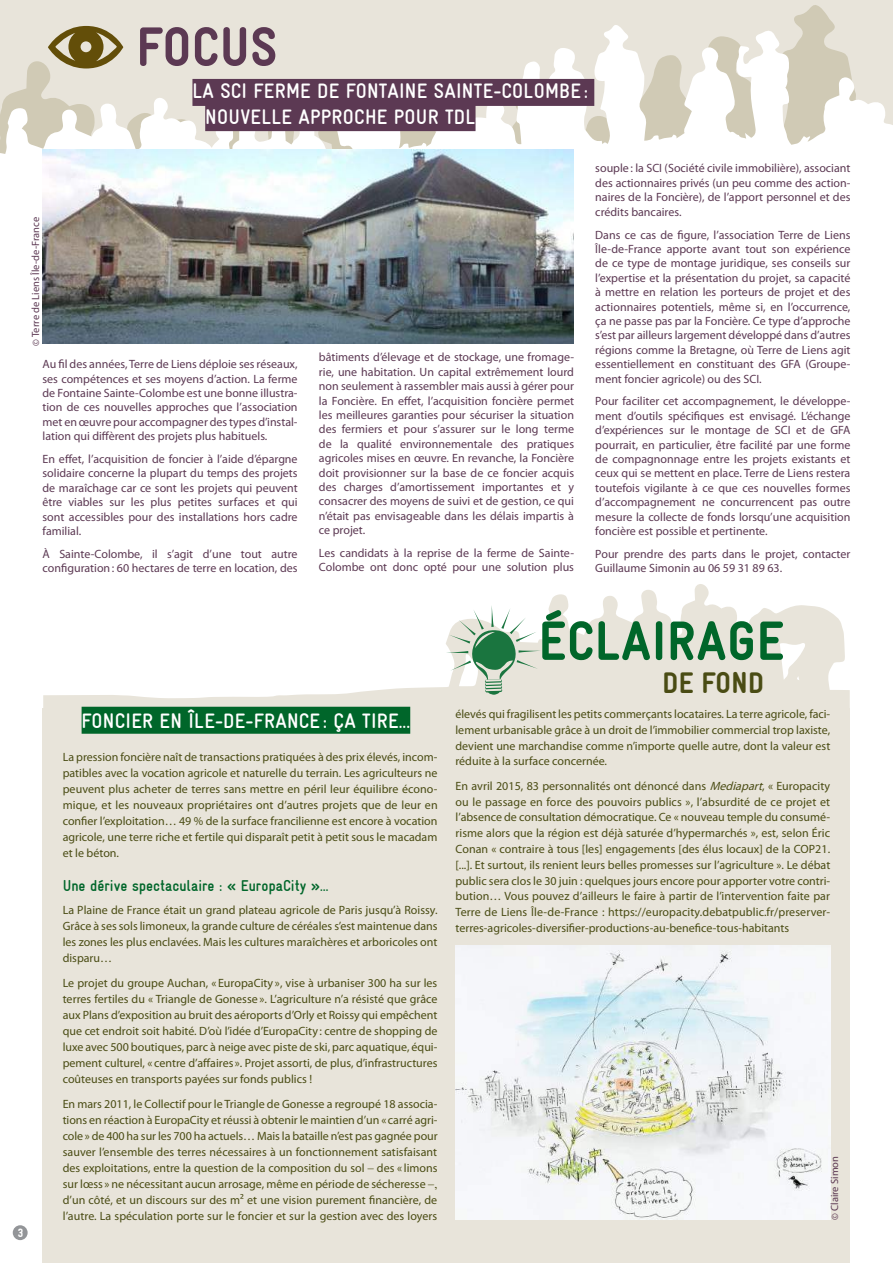
<style>
.page{position:relative;width:893px;height:1263px;background:#fff}
.page>*{position:absolute;margin:0;border:0;box-sizing:border-box;transform-origin:0 0}
.t1{font:900 condensed 55.5px "Gravur";letter-spacing:.015em;color:#00662a}
.t2{font:900 condensed 55.5px "Gravur";letter-spacing:.01em;color:#5c3953}
.t3{font:900 condensed 30px "Gravur";letter-spacing:.015em;color:#4a4c14}
.t4{font:700 condensed 21px/25.2px "Gravur";letter-spacing:.015em;color:#fff}
.t5{font:700 condensed 15.75px "Gravur";color:#00662a}
.t6{font:12px/16px "Myriad Pro";color:#4a4c14;text-align:justify}
.t7{font:12px/14.4px "Myriad Pro";color:#5c3953;text-align:justify}
.t8{font:900 condensed 12px "Gravur";color:#fff}
.t9{font:10.5px "Myriad Pro";color:#5c3953}
.s1{font-family:"Candara"}
.s2{font-style:italic}
</style>
<div class="page">
<div style="left:0;top:4px;width:893px;height:12px;background:#e8e4da"></div>
<div style="left:43px;top:709px;width:807px;height:554px;background:#e8e4da"></div>
<svg style="left:43px;top:584px;width:807px;height:150px"></svg>
<svg style="left:0;top:16px;width:893px;height:277px"></svg>
<svg style="left:197px;top:112px;width:240px;height:38px"></svg>
<svg style="left:48px;top:26px;width:75px;height:42px;background:#9d8f64"></svg>
<svg style="left:446px;top:605px;width:95px;height:90px"></svg>
<div style="left:13px;top:1225px;width:15px;height:15px;background:#939598;border-radius:50%"></div>
<img style="left:43px;top:150px;width:530px;height:194px">
<img style="left:455px;top:945px;width:375px;height:275px">
<div style="left:82px;top:707px;width:328px;height:27px;background:#00662a"></div>
<div style="left:192px;top:79px;width:402px;height:27px;background:#5c3953"></div>
<div style="left:205px;top:104px;width:271px;height:27px;background:#5c3953"></div>
<h1 class="t2" style="left:136px;top:16px;width:142px">FOCUS</h1>
<h3 class="t4" style="left:205px;top:79px;width:384px;text-indent:-13px">LA SCI FERME DE FONTAINE SAINTE-COLOMBE :<br>NOUVELLE APPROCHE POUR TDL</h3>
<p class="t9" style="left:29px;top:345px;width:130px;rotate:-90deg"><span class="s1">©</span> Terre de Liens Île-de-France</p>
<p class="t7" style="left:43px;top:357px;width:257px">Au fil des années, Terre de Liens déploie ses réseaux, ses compétences et ses moyens d’action. La ferme de Fontaine Sainte-Colombe est une bonne illustra&shy;tion de ces nouvelles approches que l’association met en œuvre pour accompagner des types d’instal&shy;lation qui diffèrent des projets plus habituels.</p>
<p class="t7" style="left:43px;top:452px;width:257px">En effet, l’acquisition de foncier à l’aide d’épargne solidaire concerne la plupart du temps des projets de maraîchage car ce sont les projets qui peuvent être viables sur les plus petites surfaces et qui sont accessibles pour des installations hors cadre familial.</p>
<p class="t7" style="left:43px;top:547px;width:257px">À Sainte-Colombe, il s’agit d’une tout autre configuration: 60 hectares de terre en location, des</p>
<p class="t7" style="left:319px;top:350px;width:257px">bâtiments d’élevage et de stockage, une fromage&shy;rie, une habitation. Un capital extrêmement lourd non seulement à rassembler mais aussi à gérer pour la Foncière. En effet, l’acquisition foncière permet les meilleures garanties pour sécuriser la situation des fermiers et pour s’assurer sur le long terme de la qualité environnementale des pratiques agricoles mises en œuvre. En revanche, la Foncière doit provisionner sur la base de ce foncier acquis des charges d’amortissement importantes et y consacrer des moyens de suivi et de gestion, ce qui n’était pas envisageable dans les délais impartis à ce projet.</p>
<p class="t7" style="left:319px;top:546px;width:257px">Les candidats à la reprise de la ferme de Sainte-<br>Colombe ont donc opté pour une solution plus</p>
<p class="t7" style="left:595px;top:161px;width:257px">souple: la SCI (Société civile immobilière), associant des actionnaires privés (un peu comme des action&shy;naires de la Foncière), de l’apport personnel et des crédits bancaires.</p>
<p class="t7" style="left:595px;top:227px;width:257px">Dans ce cas de figure, l’association Terre de Liens Île-de-France apporte avant tout son expérience de ce type de montage juridique, ses conseils sur l’expertise et la présentation du projet, sa capacité à mettre en relation les porteurs de projet et des actionnaires potentiels, même si, en l’occurrence, ça ne passe pas par la Foncière. Ce type d’approche s’est par ailleurs largement développé dans d’autres régions comme la Bretagne, où Terre de Liens agit essentiellement en constituant des GFA (Groupe&shy;ment foncier agricole) ou des SCI.</p>
<p class="t7" style="left:595px;top:394px;width:257px">Pour faciliter cet accompagnement, le développe&shy;ment d’outils spécifiques est envisagé. L’échange d’expériences sur le montage de SCI et de GFA pourrait, en particulier, être facilité par une forme de compagnonnage entre les projets existants et ceux qui se mettent en place. Terre de Liens restera toutefois vigilante à ce que ces nouvelles formes d’accompagnement ne concurrencent pas outre mesure la collecte de fonds lorsqu’une acquisition foncière est possible et pertinente.</p>
<p class="t7" style="left:595px;top:547px;width:257px">Pour prendre des parts dans le projet, contacter<br>Guillaume Simonin au 06 59 31 89 63.</p>
<h1 class="t1" style="left:539px;top:610px;width:247px">ÉCLAIRAGE</h1>
<p class="t8" style="left:18px;top:1226px;width:7px">3</p>
<h3 class="t4" style="left:82px;top:708px;width:330px">FONCIER EN ÎLE-DE-FRANCE : ÇA TIRE...</h3>
<p class="t6" style="left:63px;top:749px;width:377px">La pression foncière naît de transactions pratiquées à des prix élevés, incom&shy;patibles avec la vocation agricole et naturelle du terrain. Les agriculteurs ne peuvent plus acheter de terres sans mettre en péril leur équilibre écono&shy;mique, et les nouveaux propriétaires ont d’autres projets que de leur en confier l’exploitation… 49 % de la surface francilienne est encore à vocation agricole, une terre riche et fertile qui disparaît petit à petit sous le macadam et le béton.</p>
<h3 class="t5" style="left:63px;top:877px;width:267px">Une dérive spectaculaire : « EuropaCity »…</h3>
<p class="t6" style="left:63px;top:901px;width:376px">La Plaine de France était un grand plateau agricole de Paris jusqu’à Roissy.<br>Grâce à ses sols limoneux, la grande culture de céréales s’est maintenue dans les zones les plus enclavées. Mais les cultures maraîchères et arboricoles ont disparu…</p>
<p class="t6" style="left:63px;top:974px;width:376px">Le projet du groupe Auchan, « EuropaCity », vise à urbaniser 300 ha sur les terres fertiles du « Triangle de Gonesse ». L’agriculture n’a résisté que grâce aux Plans d’exposition au bruit des aéroports d’Orly et Roissy qui empêchent que cet endroit soit habité. D’où l’idée d’EuropaCity : centre de shopping de luxe avec 500 boutiques, parc à neige avec piste de ski, parc aquatique, équi&shy;pement culturel, « centre d’affaires ». Projet assorti, de plus, d’infrastructures coûteuses en transports payées sur fonds publics !</p>
<p class="t6" style="left:63px;top:1095px;width:376px;text-align:left">En mars 2011, le Collectif pour le Triangle de Gonesse a regroupé 18 associa&shy;tions en réaction à EuropaCity et réussi à obtenir le maintien d’un « carré agri&shy;cole» de 400 ha sur les 700 ha actuels… Mais la bataille n’est pas gagnée pour sauver l’ensemble des terres nécessaires à un fonctionnement satisfaisant des exploitations, entre la question de la composition du sol − des « limons sur lœss » ne nécessitant aucun arrosage, même en période de sécheresse − d’un côté, et un discours sur des m² et une vision purement financière, de l’autre. La spéculation porte sur le foncier et sur la gestion avec des loyers</p>
<h2 class="t3" style="left:662px;top:666px;width:103px">DE FOND</h2>
<p class="t6" style="left:455px;top:706px;width:376px">élevés qui fragilisent les petits commerçants locataires. La terre agricole, faci&shy;lement urbanisable grâce à un droit de l’immobilier commercial trop laxiste, devient une marchandise comme n’importe quelle autre, dont la valeur est réduite à la surface concernée.</p>
<p class="t6" style="left:455px;top:778px;width:376px">En avril 2015, 83 personnalités ont dénoncé dans <span class="s2">Mediapart</span>, « Europacity ou le passage en force des pouvoirs publics », l’absurdité de ce projet et l’absence de consultation démocratique. Ce « nouveau temple du consumé&shy;risme alors que la région est déjà saturée d’hypermarchés », est, selon Éric Conan « contraire à tous [les] engagements [des élus locaux] de la COP21. [...]. Et surtout, ils renient leurs belles promesses sur l’agriculture ». Le débat public sera clos le 30 juin : quelques jours encore pour apporter votre contri&shy;bution… Vous pouvez d’ailleurs le faire à partir de l’intervention faite par Terre de Liens Île-de-France : https://europacity.debatpublic.fr/preserver&shy;terres-agricoles-diversifier-productions-au-benefice-tous-habitants</p>
<p class="t9" style="left:828px;top:1220px;width:65px;rotate:-90deg"><span class="s1">©</span> Claire Simon</p>
</div>
